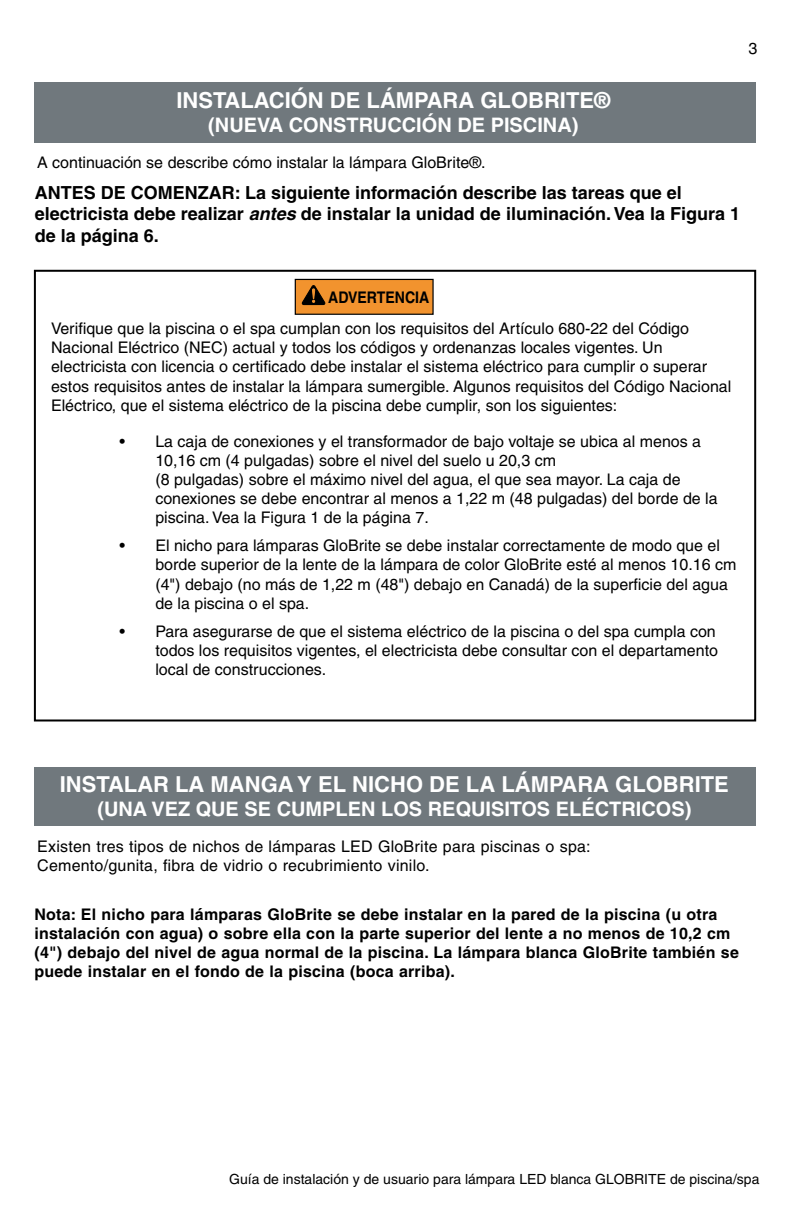
<style>
.page{position:relative;width:792px;height:1224px;background:#fff}
.page>*{position:absolute;margin:0;border:0;box-sizing:border-box;transform-origin:0 0}
.t1{font:700 22px "Helvetica";color:#fff}
.t2{font:700 20px "Helvetica";color:#fff}
.t3{font:700 18px/21.6px "Helvetica";color:#000}
.t4{font:16px/19.2px "Helvetica";color:#000}
.t5{font:700 16px/19.2px "Helvetica";letter-spacing:.015em;color:#000}
.t6{font:700 16px "Helvetica";letter-spacing:.015em;color:#000;scale:.88 1}
.t7{font:14px "Helvetica";color:#000}
.s1{font-style:italic}
</style>
<div class="page">
<div style="left:34px;top:767px;width:721px;height:59px;background:#70787d"></div>
<div style="left:295px;top:279px;width:138px;height:35px;background:#f2932e"></div>
<div style="left:295px;top:279px;width:139px;height:36px;border:1px solid #000"></div>
<svg style="left:301px;top:285px;width:25px;height:21px"></svg>
<div style="left:34px;top:270px;width:722px;height:452px;border:2px solid #000"></div>
<div style="left:34px;top:82px;width:722px;height:61px;background:#70787d"></div>
<p class="t4" style="left:748px;top:38px;width:10px">3</p>
<h1 class="t1" style="left:176px;top:87px;width:436px">INSTALACIÓN DE LÁMPARA GLOBRITE®</h1>
<p class="t2" style="left:208px;top:113px;width:372px">(NUEVA CONSTRUCCIÓN DE PISCINA)</p>
<p class="t4" style="left:37px;top:153px;width:450px">A continuación se describe cómo instalar la lámpara GloBrite®.</p>
<p class="t3" style="left:35px;top:181px;width:707px">ANTES DE COMENZAR: La siguiente información describe las tareas que el electricista debe realizar <span class="s1">antes</span> de instalar la unidad de iluminación. Vea la Figura 1 de la página 6.</p>
<p class="t6" style="left:328px;top:288px;width:116px">ADVERTENCIA</p>
<p class="t4" style="left:51px;top:319px;width:682px">Verifique que la piscina o el spa cumplan con los requisitos del Artículo 680-22 del Código Nacional Eléctrico (NEC) actual y todos los códigos y ordenanzas locales vigentes. Un electricista con licencia o certificado debe instalar el sistema eléctrico para cumplir o superar estos requisitos antes de instalar la lámpara sumergible. Algunos requisitos del Código Nacional Eléctrico, que el sistema eléctrico de la piscina debe cumplir, son los siguientes:</p>
<p class="t4" style="left:155px;top:431px;width:564px;text-indent:-36px">• La caja de conexiones y el transformador de bajo voltaje se ubica al menos a 10,16 cm (4 pulgadas) sobre el nivel del suelo u 20,3 cm<br>(8 pulgadas) sobre el máximo nivel del agua, el que sea mayor. La caja de conexiones se debe encontrar al menos a 1,22 m (48 pulgadas) del borde de la piscina. Vea la Figura 1 de la página 7.</p>
<p class="t4" style="left:155px;top:536px;width:583px;text-indent:-36px">• El nicho para lámparas GloBrite se debe instalar correctamente de modo que el borde superior de la lente de la lámpara de color GloBrite esté al menos 10.16 cm (4") debajo (no más de 1,22 m (48") debajo en Canadá) de la superficie del agua de la piscina o el spa.</p>
<p class="t4" style="left:155px;top:621px;width:564px;text-indent:-36px">• Para asegurarse de que el sistema eléctrico de la piscina o del spa cumpla con todos los requisitos vigentes, el electricista debe consultar con el departamento local de construcciones.</p>
<h1 class="t1" style="left:60px;top:771px;width:671px">INSTALAR LA MANGA Y EL NICHO DE LA LÁMPARA GLOBRITE</h1>
<p class="t2" style="left:97px;top:797px;width:595px">(UNA VEZ QUE SE CUMPLEN LOS REQUISITOS ELÉCTRICOS)</p>
<p class="t4" style="left:37px;top:837px;width:555px">Existen tres tipos de nichos de lámparas LED GloBrite para piscinas o spa:<br>Cemento/gunita, fibra de vidrio o recubrimiento vinilo.</p>
<p class="t5" style="left:34px;top:904px;width:706px">Nota: El nicho para lámparas GloBrite se debe instalar en la pared de la piscina (u otra instalación con agua) o sobre ella con la parte superior del lente a no menos de 10,2 cm (4") debajo del nivel de agua normal de la piscina. La lámpara blanca GloBrite también se puede instalar en el fondo de la piscina (boca arriba).</p>
<p class="t7" style="left:229px;top:1171px;width:532px">Guía de instalación y de usuario para lámpara LED blanca GLOBRITE de piscina/spa</p>
</div>
